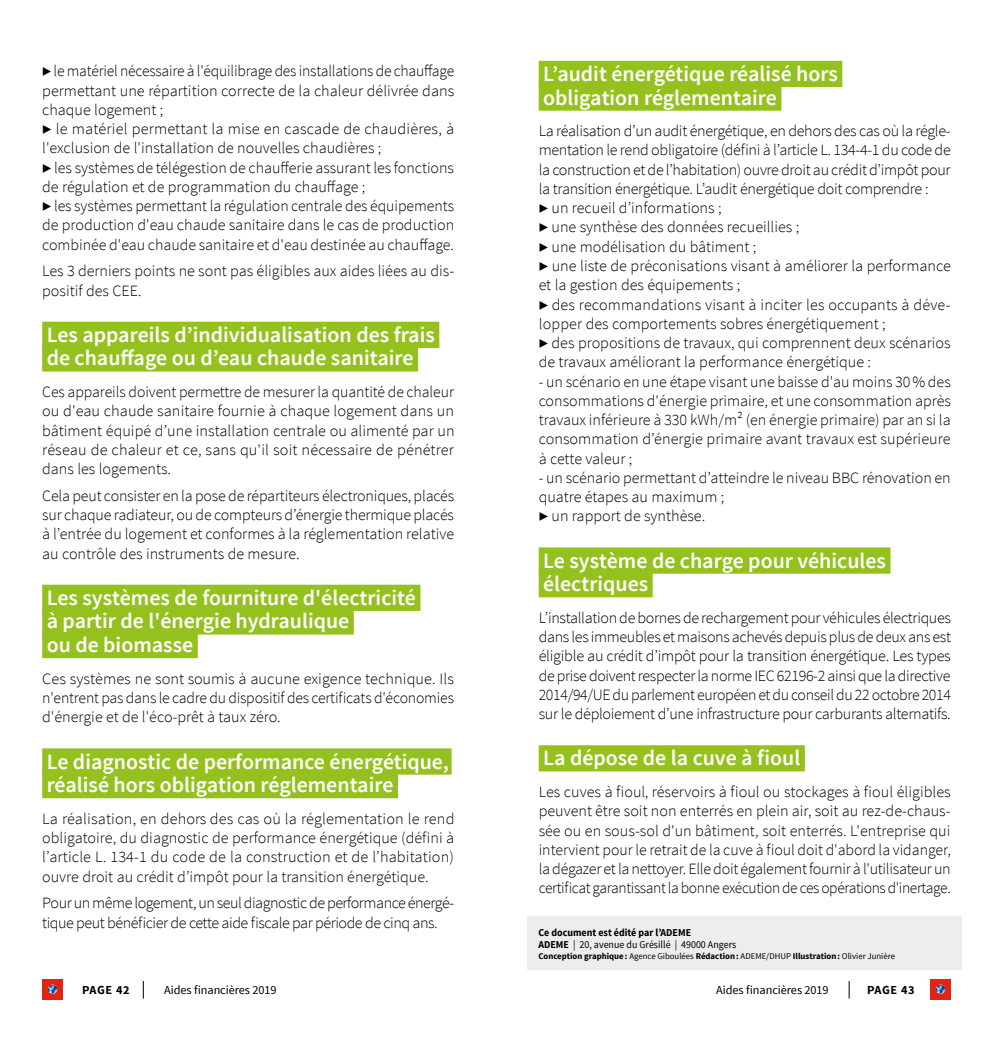
<style>
.page{position:relative;width:993px;height:1042px;background:#fff}
.page>*{position:absolute;margin:0;border:0;box-sizing:border-box;transform-origin:0 0}
.t1{font:600 21.88px/23.6px "Source Sans Pro";color:#fff}
.t2{font:300 15.75px/19.2px "Source Sans Pro";color:#000;text-align:justify}
.t3{font:300 15.75px/19.2px "Source Sans Pro";letter-spacing:-.03em;color:#000}
.t4{font:12.25px "Source Sans Pro";letter-spacing:-.005em;color:#000}
.t5{font:700 12.25px "Source Sans Pro";letter-spacing:.045em;color:#000}
.t6{font:700 10.5px/12.6px "Source Sans Pro";color:#000;scale:.95 1}
.t7{font:700 8.75px "Source Sans Pro";color:#000}
.s1{font-weight:600}
.s2{font-weight:400}
</style>
<div class="page">
<svg style="left:143px;top:981px;width:1px;height:17px"></svg>
<div style="left:42px;top:979px;width:21px;height:21px;background:#e42313"></div>
<svg style="left:48px;top:984px;width:9px;height:10px"></svg>
<svg style="left:848px;top:981px;width:1px;height:17px"></svg>
<div style="left:929px;top:979px;width:21px;height:21px;background:#e42313"></div>
<svg style="left:935px;top:984px;width:9px;height:10px"></svg>
<div style="left:42px;top:322px;width:397px;height:26px;background:#95c11f"></div>
<div style="left:42px;top:345px;width:376px;height:26px;background:#95c11f"></div>
<div style="left:42px;top:585px;width:378px;height:26px;background:#95c11f"></div>
<div style="left:42px;top:608px;width:312px;height:26px;background:#95c11f"></div>
<div style="left:42px;top:632px;width:156px;height:26px;background:#95c11f"></div>
<div style="left:42px;top:748px;width:409px;height:26px;background:#95c11f"></div>
<div style="left:42px;top:772px;width:356px;height:26px;background:#95c11f"></div>
<div style="left:538px;top:61px;width:304px;height:26px;background:#95c11f"></div>
<div style="left:538px;top:84px;width:243px;height:27px;background:#95c11f"></div>
<div style="left:538px;top:547px;width:352px;height:27px;background:#95c11f"></div>
<div style="left:538px;top:571px;width:114px;height:26px;background:#95c11f"></div>
<div style="left:538px;top:745px;width:266px;height:26px;background:#95c11f"></div>
<div style="left:527px;top:916px;width:434px;height:54px;background:#ededed"></div>
<p class="t2" style="left:42px;top:62px;width:413px;text-align:left"><span class="s1">▶</span> le matériel nécessaire à l'équilibrage des installations de chauffage permettant une répartition correcte de la chaleur délivrée dans chaque logement ;<br><span class="s1">▶</span> le matériel permettant la mise en cascade de chaudières, à l'exclusion de l'installation de nouvelles chaudières ;<br><span class="s1">▶</span> les systèmes de télégestion de chaufferie assurant les fonctions de régulation et de programmation du chauffage ;<br><span class="s1">▶</span> les systèmes permettant la régulation centrale des équipements de production d'eau chaude sanitaire dans le cas de production combinée d'eau chaude sanitaire et d'eau destinée au chauffage.</p>
<p class="t2" style="left:42px;top:261px;width:413px">Les 3 derniers points ne sont pas éligibles aux aides liées au dis&shy;positif des CEE.</p>
<h1 class="t1" style="left:47px;top:323px;width:389px">Les appareils d’individualisation des frais de chauffage ou d’eau chaude sanitaire</h1>
<p class="t2" style="left:42px;top:382px;width:414px">Ces appareils doivent permettre de mesurer la quantité de chaleur ou d'eau chaude sanitaire fournie à chaque logement dans un bâtiment équipé d’une installation centrale ou alimenté par un réseau de chaleur et ce, sans qu'il soit nécessaire de pénétrer dans les logements.</p>
<p class="t2" style="left:42px;top:486px;width:413px">Cela peut consister en la pose de répartiteurs électroniques, placés sur chaque radiateur, ou de compteurs d’énergie thermique placés à l’entrée du logement et conformes à la réglementation relative au contrôle des instruments de mesure.</p>
<h1 class="t1" style="left:47px;top:586px;width:370px">Les systèmes de fourniture d'électricité à partir de l'énergie hydraulique<br>ou de biomasse</h1>
<p class="t2" style="left:42px;top:669px;width:413px">Ces systèmes ne sont soumis à aucune exigence technique. Ils n'entrent pas dans le cadre du dispositif des certificats d'économies d'énergie et de l'éco-prêt à taux zéro.</p>
<h1 class="t1" style="left:47px;top:750px;width:403px">Le diagnostic de performance énergétique, réalisé hors obligation réglementaire</h1>
<p class="t2" style="left:42px;top:809px;width:413px">La réalisation, en dehors des cas où la réglementation le rend obligatoire, du diagnostic de performance énergétique (défini à l’article L. 134-1 du code de la construction et de l’habitation) ouvre droit au crédit d’impôt pour la transition énergétique.</p>
<p class="t3" style="left:42px;top:893px;width:413px">Pour un même logement, un seul diagnostic de performance énergé&shy;tique peut bénéficier de cette aide fiscale par période de cinq ans.</p>
<h1 class="t1" style="left:543px;top:62px;width:296px">L’audit énergétique réalisé hors obligation réglementaire</h1>
<p class="t2" style="left:538px;top:121px;width:413px;text-align:left">La réalisation d’un audit énergétique, en dehors des cas où la régle&shy;mentation le rend obligatoire (défini à l’article L. 134-4-1 du code de la construction et de l’habitation) ouvre droit au crédit d’impôt pour la transition énergétique. L’audit énergétique doit comprendre :<br><span class="s1">▶</span> un recueil d’informations ;<br><span class="s1">▶</span> une synthèse des données recueillies ;<br><span class="s1">▶</span> une modélisation du bâtiment ;<br><span class="s1">▶</span> une liste de préconisations visant à améliorer la performance et la gestion des équipements ;<br><span class="s1">▶</span> des recommandations visant à inciter les occupants à déve&shy;lopper des comportements sobres énergétiquement ;<br><span class="s1">▶</span> des propositions de travaux, qui comprennent deux scénarios de travaux améliorant la performance énergétique :</p>
<p class="t2" style="left:538px;top:372px;width:413px">- un scénario en une étape visant une baisse d'au moins 30% des consommations d'énergie primaire, et une consommation après travaux inférieure à 330 kWh/m² (en énergie primaire) par an si la consommation d’énergie primaire avant travaux est supérieure à cette valeur ;</p>
<p class="t2" style="left:538px;top:468px;width:413px;text-align:left">- un scénario permettant d’atteindre le niveau BBC rénovation en quatre étapes au maximum ;<br><span class="s1">▶</span> un rapport de synthèse.</p>
<h1 class="t1" style="left:543px;top:549px;width:344px">Le système de charge pour véhicules électriques</h1>
<p class="t2" style="left:538px;top:608px;width:414px">L’installation de bornes de rechargement pour véhicules électriques dans les immeubles et maisons achevés depuis plus de deux ans est éligible au crédit d’impôt pour la transition énergétique. Les types de prise doivent respecter la norme IEC 62196-2 ainsi que la directive 2014/94/UE du parlement européen et du conseil du 22 octobre 2014 sur le déploiement d’une infrastructure pour carburants alternatifs.</p>
<h1 class="t1" style="left:543px;top:747px;width:258px">La dépose de la cuve à fioul</h1>
<p class="t2" style="left:538px;top:782px;width:414px">Les cuves à fioul, réservoirs à fioul ou stockages à fioul éligibles peuvent être soit non enterrés en plein air, soit au rez-de-chaus&shy;sée ou en sous-sol d'un bâtiment, soit enterrés. L'entreprise qui intervient pour le retrait de la cuve à fioul doit d'abord la vidanger, la dégazer et la nettoyer. Elle doit également fournir à l'utilisateur un certificat garantissant la bonne exécution de ces opérations d'inertage.</p>
<p class="t6" style="left:538px;top:926px;width:210px">Ce document est édité par l’ADEME<br>ADEME <span class="s2">| 20, avenue du Grésillé | 49000 Angers</span></p>
<p class="t7" style="left:538px;top:950px;width:358px">Conception graphique: <span class="s2">Agence Giboulées</span> Rédaction: <span class="s2">ADEME/DHUP</span> Illustration: <span class="s2">Olivier Junière</span></p>
<p class="t5" style="left:82px;top:981px;width:49px">PAGE 42</p>
<p class="t4" style="left:164px;top:982px;width:114px">Aides financières 2019</p>
<p class="t4" style="left:716px;top:982px;width:114px">Aides financières 2019</p>
<p class="t5" style="left:866px;top:981px;width:49px">PAGE 43</p>
</div>
